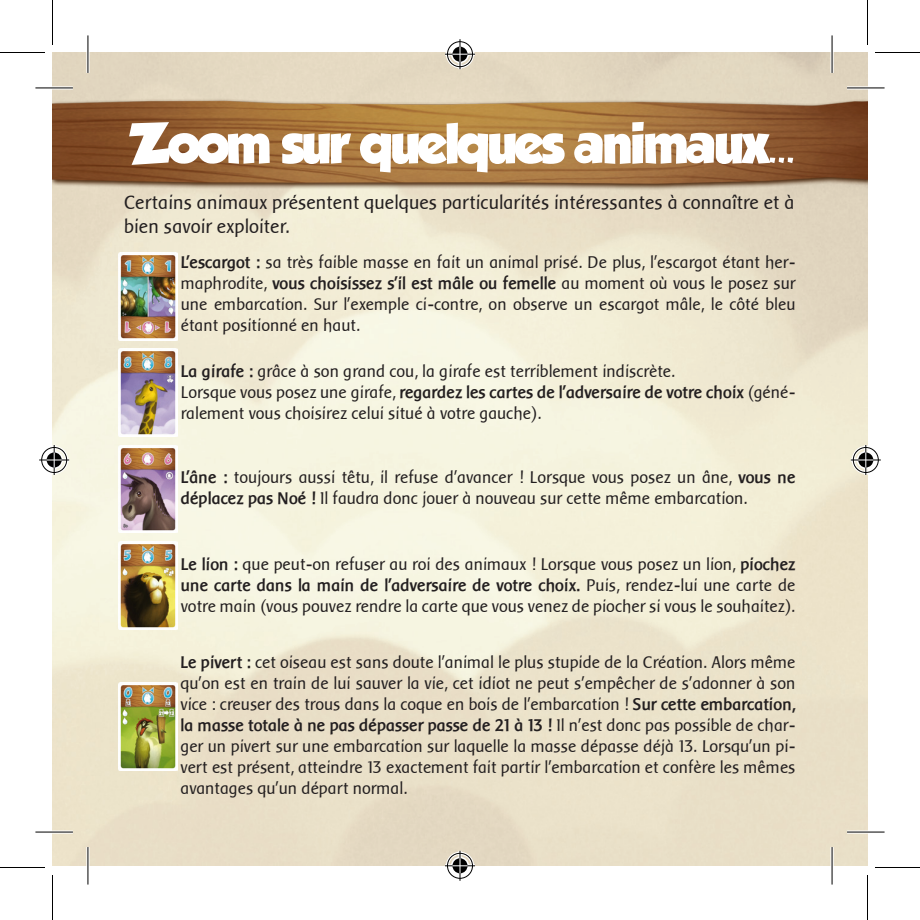
<style>
.page{position:relative;width:920px;height:920px;background:#fff}
.page>*{position:absolute;margin:0;border:0;box-sizing:border-box;transform-origin:0 0}
.t1{font:50px "GROBOLD";letter-spacing:-.04em;color:#fff}
.t2{font:20px/24px "Baar Sophia";color:#231f20}
.t3{font:17.5px/21px "Baar Sophia";color:#231f20;text-align:justify}
.s1{font-weight:700}
</style>
<div class="page">
<img style="left:53px;top:52px;width:814px;height:813px">
<img style="left:53px;top:99px;width:814px;height:92px">
<img style="left:119px;top:683px;width:59px;height:87px">
<img style="left:119px;top:542px;width:59px;height:87px">
<img style="left:119px;top:349px;width:59px;height:87px">
<img style="left:119px;top:445px;width:59px;height:88px">
<img style="left:119px;top:252px;width:59px;height:88px">
<hr style="left:35px;top:86px;width:38px;height:3px;background:#fff">
<hr style="left:847px;top:86px;width:38px;height:3px;background:#fff">
<svg style="left:35px;top:830px;width:38px;height:4px"></svg>
<svg style="left:847px;top:830px;width:38px;height:4px"></svg>
<hr style="left:86px;top:35px;width:3px;height:38px;background:#fff">
<hr style="left:86px;top:847px;width:3px;height:38px;background:#fff">
<svg style="left:830px;top:35px;width:4px;height:38px"></svg>
<svg style="left:830px;top:847px;width:4px;height:38px"></svg>
<hr style="left:35px;top:88px;width:38px;height:1px;background:#000">
<hr style="left:847px;top:88px;width:38px;height:1px;background:#000">
<hr style="left:35px;top:832px;width:38px;height:1px;background:#000">
<hr style="left:847px;top:832px;width:38px;height:1px;background:#000">
<hr style="left:88px;top:35px;width:1px;height:38px;background:#000">
<hr style="left:88px;top:847px;width:1px;height:38px;background:#000">
<hr style="left:832px;top:35px;width:1px;height:38px;background:#000">
<hr style="left:832px;top:847px;width:1px;height:38px;background:#000">
<hr style="left:0;top:52px;width:45px;height:1px;background:#000">
<hr style="left:875px;top:52px;width:45px;height:1px;background:#000">
<hr style="left:0;top:867px;width:45px;height:1px;background:#000">
<hr style="left:875px;top:867px;width:45px;height:1px;background:#000">
<hr style="left:52px;top:0;width:1px;height:45px;background:#000">
<hr style="left:52px;top:875px;width:1px;height:45px;background:#000">
<hr style="left:867px;top:0;width:1px;height:45px;background:#000">
<hr style="left:867px;top:875px;width:1px;height:45px;background:#000">
<div style="left:446px;top:40px;width:28px;height:28px;border:3px solid #fff;border-radius:50%"></div>
<hr style="left:445px;top:53px;width:30px;height:3px;background:#fff">
<svg style="left:458px;top:39px;width:4px;height:30px"></svg>
<div style="left:451px;top:45px;width:18px;height:18px;border:3px solid #fff;border-radius:50%"></div>
<div style="left:447px;top:41px;width:26px;height:26px;border:1px solid #000;border-radius:50%"></div>
<hr style="left:445px;top:54px;width:30px;height:1px;background:#000">
<hr style="left:460px;top:39px;width:1px;height:30px;background:#000">
<svg style="left:452px;top:47px;width:15px;height:15px"></svg>
<div style="left:446px;top:852px;width:28px;height:28px;border:3px solid #fff;border-radius:50%"></div>
<hr style="left:445px;top:864px;width:30px;height:3px;background:#fff">
<svg style="left:458px;top:851px;width:4px;height:30px"></svg>
<div style="left:451px;top:857px;width:18px;height:18px;border:3px solid #fff;border-radius:50%"></div>
<div style="left:447px;top:853px;width:26px;height:26px;border:1px solid #000;border-radius:50%"></div>
<hr style="left:445px;top:865px;width:30px;height:1px;background:#000">
<hr style="left:460px;top:851px;width:1px;height:30px;background:#000">
<svg style="left:452px;top:858px;width:15px;height:15px"></svg>
<div style="left:40px;top:446px;width:28px;height:28px;border:3px solid #fff;border-radius:50%"></div>
<svg style="left:39px;top:458px;width:30px;height:4px"></svg>
<hr style="left:53px;top:445px;width:3px;height:30px;background:#fff">
<div style="left:45px;top:451px;width:18px;height:18px;border:3px solid #fff;border-radius:50%"></div>
<div style="left:41px;top:447px;width:26px;height:26px;border:1px solid #000;border-radius:50%"></div>
<hr style="left:39px;top:460px;width:30px;height:1px;background:#000">
<hr style="left:54px;top:445px;width:1px;height:30px;background:#000">
<svg style="left:47px;top:452px;width:15px;height:15px"></svg>
<div style="left:852px;top:446px;width:28px;height:28px;border:3px solid #fff;border-radius:50%"></div>
<svg style="left:851px;top:458px;width:30px;height:4px"></svg>
<hr style="left:864px;top:445px;width:3px;height:30px;background:#fff">
<div style="left:857px;top:451px;width:18px;height:18px;border:3px solid #fff;border-radius:50%"></div>
<div style="left:853px;top:447px;width:26px;height:26px;border:1px solid #000;border-radius:50%"></div>
<hr style="left:851px;top:460px;width:30px;height:1px;background:#000">
<hr style="left:865px;top:445px;width:1px;height:30px;background:#000">
<svg style="left:858px;top:452px;width:15px;height:15px"></svg>
<p class="t1" style="left:130px;top:114px;width:668px">Zoom sur quelques animaux...</p>
<p class="t2" style="left:124px;top:190px;width:672px">Certains animaux présentent quelques particularités intéressantes à connaître et à bien savoir exploiter.</p>
<p class="t3" style="left:181px;top:252px;width:616px"><span class="s1">L’escargot :</span> sa très faible masse en fait un animal prisé. De plus, l’escargot étant her&shy;maphrodite, <span class="s1">vous choisissez s’il est mâle ou femelle</span> au moment où vous le posez sur une embarcation. Sur l’exemple ci-contre, on observe un escargot mâle, le côté bleu étant positionné en haut.</p>
<p class="t3" style="left:181px;top:361px;width:496px"><span class="s1">La girafe :</span> grâce à son grand cou, la girafe est terriblement indiscrète.</p>
<p class="t3" style="left:181px;top:382px;width:616px">Lorsque vous posez une girafe, <span class="s1">regardez les cartes de l’adversaire de votre choix</span> (géné&shy;ralement vous choisirez celui situé à votre gauche).</p>
<p class="t3" style="left:181px;top:466px;width:616px"><span class="s1">L’âne :</span> toujours aussi têtu, il refuse d’avancer ! Lorsque vous posez un âne, <span class="s1">vous ne déplacez pas Noé !</span> Il faudra donc jouer à nouveau sur cette même embarcation.</p>
<p class="t3" style="left:181px;top:553px;width:616px"><span class="s1">Le lion :</span> que peut-on refuser au roi des animaux ! Lorsque vous posez un lion, <span class="s1">piochez une carte dans la main de l’adversaire de votre choix.</span> Puis, rendez-lui une carte de votre main (vous pouvez rendre la carte que vous venez de piocher si vous le souhaitez).</p>
<p class="t3" style="left:181px;top:651px;width:617px"><span class="s1">Le pivert :</span> cet oiseau est sans doute l’animal le plus stupide de la Création. Alors même qu’on est en train de lui sauver la vie, cet idiot ne peut s’empêcher de s’adonner à son vice : creuser des trous dans la coque en bois de l’embarcation ! <span class="s1">Sur cette embarcation, la masse totale à ne pas dépasser passe de 21 à 13 !</span> Il n’est donc pas possible de char&shy;ger un pivert sur une embarcation sur laquelle la masse dépasse déjà 13. Lorsqu’un pi&shy;vert est présent, atteindre 13 exactement fait partir l’embarcation et confère les mêmes avantages qu’un départ normal.</p>
</div>
